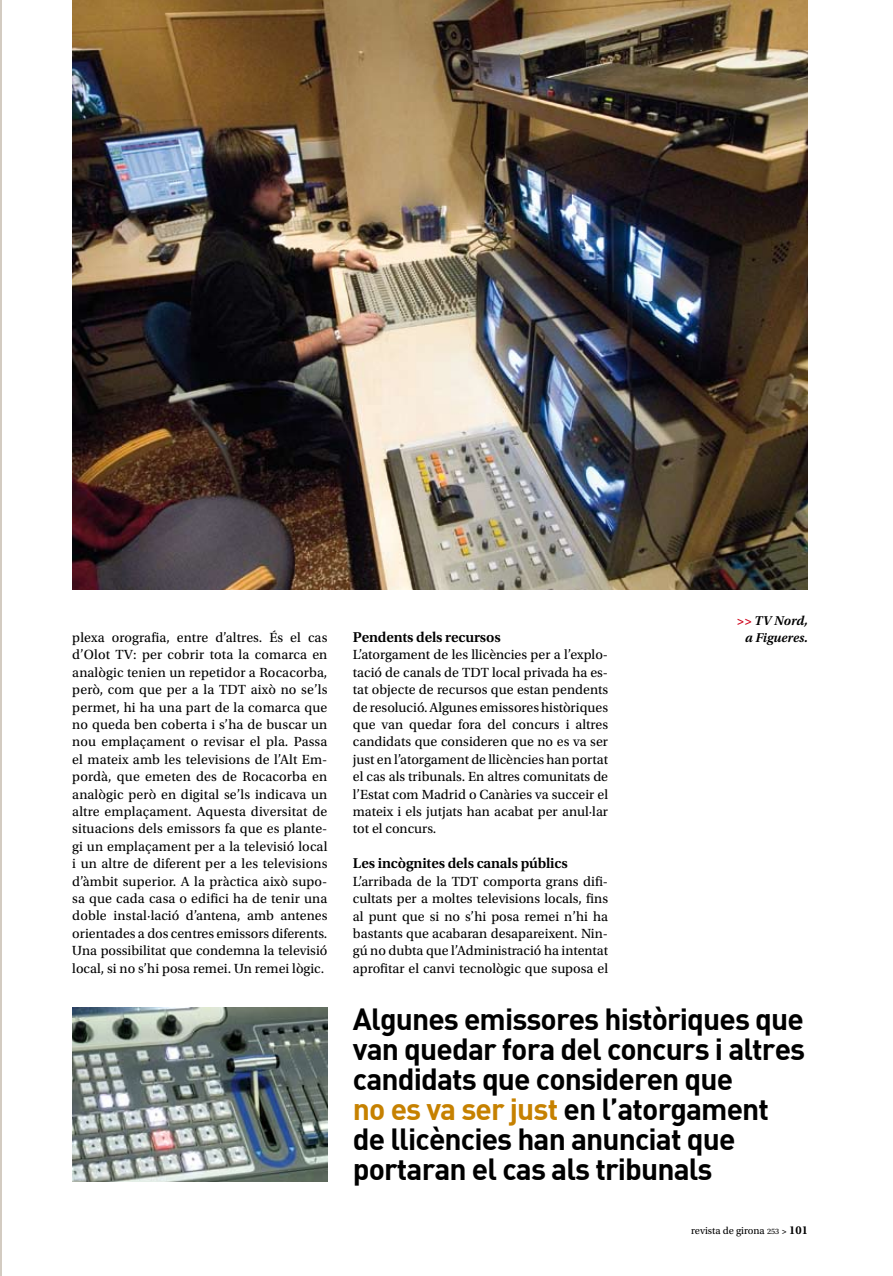
<style>
.page{position:relative;width:893px;height:1276px;background:#fff}
.page>*{position:absolute;margin:0;border:0;box-sizing:border-box;transform-origin:0 0}
.t1{font:30px/30px "DIN Bold";letter-spacing:-.03em;color:#000}
.t2{font:600 15px "Utopia Std";letter-spacing:-.01em;color:#000}
.t3{font:13.95px/17.4px "Utopia Std";color:#000;text-align:justify}
.t4{font:italic 600 13.5px/17.4px "Utopia Std";color:#000;text-align:right}
.t5{font:10.5px "Utopia Std";color:#000}
.s1{color:#ce0019}
.s2{color:#c68100}
.s3{font-size:8.25px}
.s4{font-weight:600;font-size:9px}
.s5{font-weight:600;font-size:12px}
</style>
<div class="page">
<hr style="left:0;top:0;width:1px;height:1276px;background:#d3cbc1">
<img style="left:72px;top:0;width:736px;height:590px">
<img style="left:72px;top:1007px;width:255px;height:174px">
<p class="t3" style="left:72px;top:629px;width:257px">plexa orografia, entre d’altres. És el cas d’Olot TV: per cobrir tota la comarca en analògic tenien un repetidor a Rocacorba, però, com que per a la TDT això no se’ls permet, hi ha una part de la comarca que no queda ben coberta i s’ha de buscar un nou emplaçament o revisar el pla. Passa el mateix amb les televisions de l’Alt Em&shy;pordà, que emeten des de Rocacorba en analògic però en digital se’ls indicava un altre emplaçament. Aquesta diversitat de situacions dels emissors fa que es plante&shy;gi un emplaçament per a la televisió local i un altre de diferent per a les televisions d’àmbit superior. A la pràctica això supo&shy;sa que cada casa o edifici ha de tenir una doble instal·lació d’antena, amb antenes orientades a dos centres emissors diferents.<br>Una possibilitat que condemna la televisió local, si no s’hi posa remei. Un remei lògic.</p>
<p class="t4" style="left:737px;top:612px;width:73px"><span class="s1">&gt;&gt;</span> TV Nord, a Figueres.</p>
<p class="t2" style="left:353px;top:629px;width:149px">Pendents dels recursos</p>
<p class="t3" style="left:353px;top:646px;width:257px">L’atorgament de les llicències per a l’explo&shy;tació de canals de TDT local privada ha es&shy;tat objecte de recursos que estan pendents de resolució. Algunes emissores històriques que van quedar fora del concurs i altres candidats que consideren que no es va ser just en l’atorgament de llicències han portat el cas als tribunals. En altres comunitats de l’Estat com Madrid o Canàries va succeir el mateix i els jutjats han acabat per anul·lar tot el concurs.</p>
<p class="t2" style="left:353px;top:855px;width:216px">Les incògnites dels canals públics</p>
<p class="t3" style="left:353px;top:872px;width:257px">L’arribada de la TDT comporta grans difi&shy;cultats per a moltes televisions locals, fins al punt que si no s’hi posa remei n’hi ha bastants que acabaran desapareixent. Nin&shy;gú no dubta que l’Administració ha intentat aprofitar el canvi tecnològic que suposa el</p>
<h1 class="t1" style="left:353px;top:1003px;width:454px">Algunes emissores històriques que van quedar fora del concurs i altres candidats que consideren que<br><span class="s2">no es va ser just</span> en l’atorgament de llicències han anunciat que portaran el cas als tribunals</h1>
<p class="t5" style="left:691px;top:1224px;width:118px">revista de girona <span class="s3">253</span> <span class="s4">&gt;</span> <span class="s5">101</span></p>
</div>
